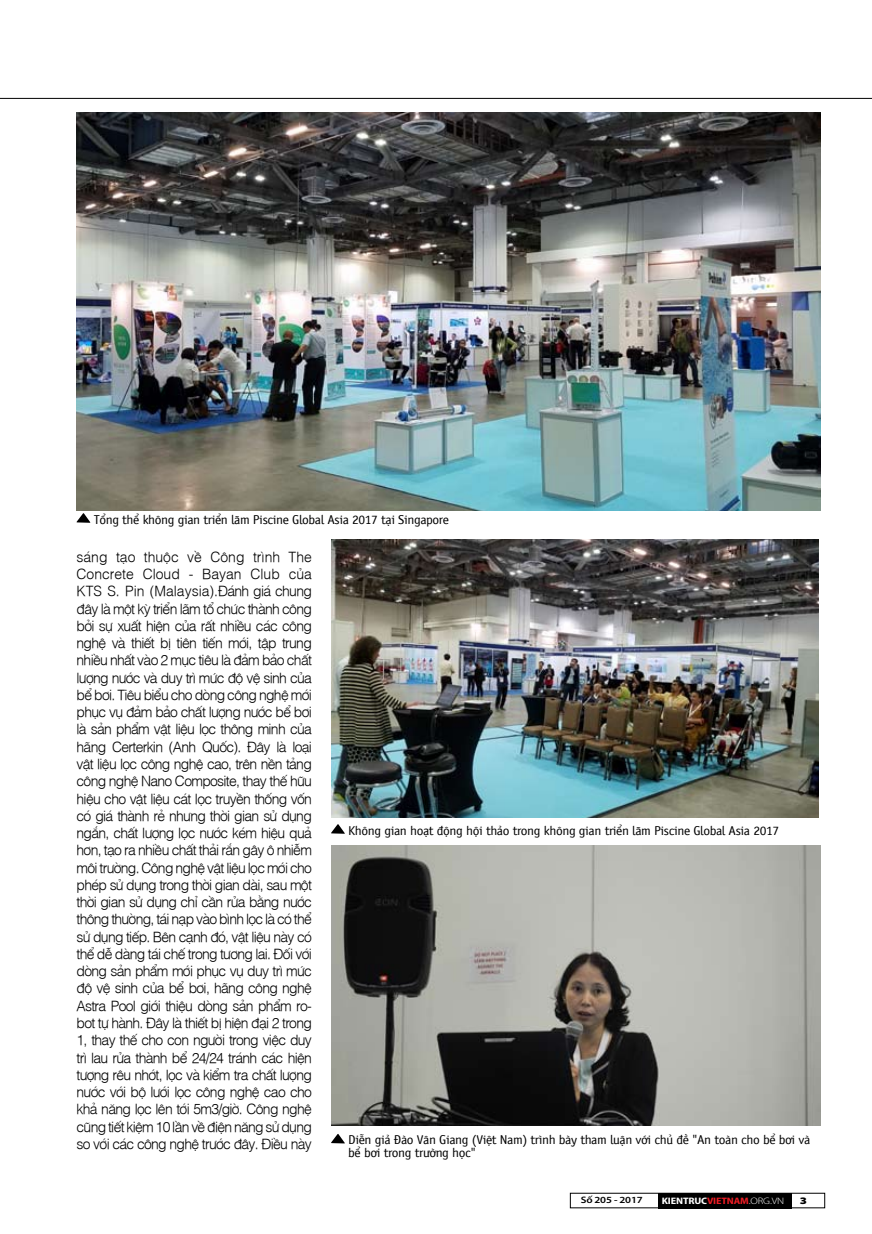
<style>
.page{position:relative;width:872px;height:1234px;background:#fff}
.page>*{position:absolute;margin:0;border:0;box-sizing:border-box;transform-origin:0 0}
.t1{font:300 14.25px/17.2px "SFU Helvetica";letter-spacing:-.05em;color:#000;text-align:justify}
.t2{font:12.9px/12.8px "Officina Sans";letter-spacing:-.03em;color:#000;scale:1.05 1}
.t3{font:900 semi-expanded 9.9px "Myriad Pro";color:#000;scale:1.18 1}
.t4{font:700 semi-condensed 9.45px "Myriad Pro";letter-spacing:-.015em;color:#fff;scale:1.18 1}
.t5{font:600 9.45px "Myriad Pro";letter-spacing:-.015em;color:#000;scale:1.18 1}
.s1{color:#ed1c24}
.s2{font-weight:300;font-stretch:normal}
</style>
<div class="page">
<hr style="left:0;top:98px;width:872px;height:1px;background:#000">
<div style="left:658px;top:1192px;width:133px;height:16px;background:#000"></div>
<img style="left:77px;top:112px;width:744px;height:398px">
<svg style="left:76px;top:513px;width:14px;height:9px"></svg>
<svg style="left:331px;top:824px;width:14px;height:9px"></svg>
<svg style="left:331px;top:1134px;width:14px;height:9px"></svg>
<img style="left:331px;top:845px;width:490px;height:280px">
<img style="left:331px;top:539px;width:488px;height:278px">
<p class="t2" style="left:94px;top:512px;width:340px">Tổng thể không gian triển lãm Piscine Global Asia 2017 tại Singapore</p>
<p class="t1" style="left:77px;top:546px;width:237px">sáng tạo thuộc về Công trình The Concrete Cloud - Bayan Club của KTS S. Pin (Malaysia).Đánh giá chung đây là một kỳ triển lãm tổ chức thành công bởi sự xuất hiện của rất nhiều các công nghệ và thiết bị tiên tiến mới, tập trung nhiều nhất vào 2 mục tiêu là đảm bảo chất lượng nước và duy trì mức độ vệ sinh của bể bơi. Tiêu biểu cho dòng công nghệ mới phục vụ đảm bảo chất lượng nước bể bơi là sản phẩm vật liệu lọc thông minh của hãng Certerkin (Anh Quốc). Đây là loại vật liệu lọc công nghệ cao, trên nền tảng công nghệ Nano Composite, thay thế hữu hiệu cho vật liệu cát lọc truyền thống vốn có giá thành rẻ nhưng thời gian sử dụng ngắn, chất lượng lọc nước kém hiệu quả hơn, tạo ra nhiều chất thải rắn gây ô nhiễm môi trường. Công nghệ vật liệu lọc mới cho phép sử dụng trong thời gian dài, sau một thời gian sử dụng chỉ cần rửa bằng nước thông thường, tái nạp vào bình lọc là có thể sử dụng tiếp. Bên cạnh đó, vật liệu này có thể dễ dàng tái chế trong tương lai. Đối với dòng sản phẩm mới phục vụ duy trì mức độ vệ sinh của bể bơi, hãng công nghệ Astra Pool giới thiệu dòng sản phẩm ro&shy;bot tự hành. Đây là thiết bị hiện đại 2 trong 1, thay thế cho con người trong việc duy trì lau rửa thành bể 24/24 tránh các hiện tượng rêu nhớt, lọc và kiểm tra chất lượng nước với bộ lưới lọc công nghệ cao cho khả năng lọc lên tới 5m3/giờ. Công nghệ cũng tiết kiệm 10 lần về điện năng sử dụng so với các công nghệ trước đây. Điều này</p>
<p class="t2" style="left:348px;top:823px;width:412px">Không gian hoạt động hội thảo trong không gian triển lãm Piscine Global Asia 2017</p>
<p class="t2" style="left:348px;top:1132px;width:441px">Diễn giả Đào Vân Giang (Việt Nam) trình bày tham luận với chủ đề "An toàn cho bể bơi và bể bơi trong trường học"</p>
<p class="t5" style="left:580px;top:1193px;width:54px">Số 205 - 2017</p>
<p class="t4" style="left:662px;top:1194px;width:105px">KIENTRUC<span class="s1">VIETNAM</span><span class="s2">.ORG.VN</span></p>
<p class="t3" style="left:799px;top:1193px;width:8px">3</p>
</div>
